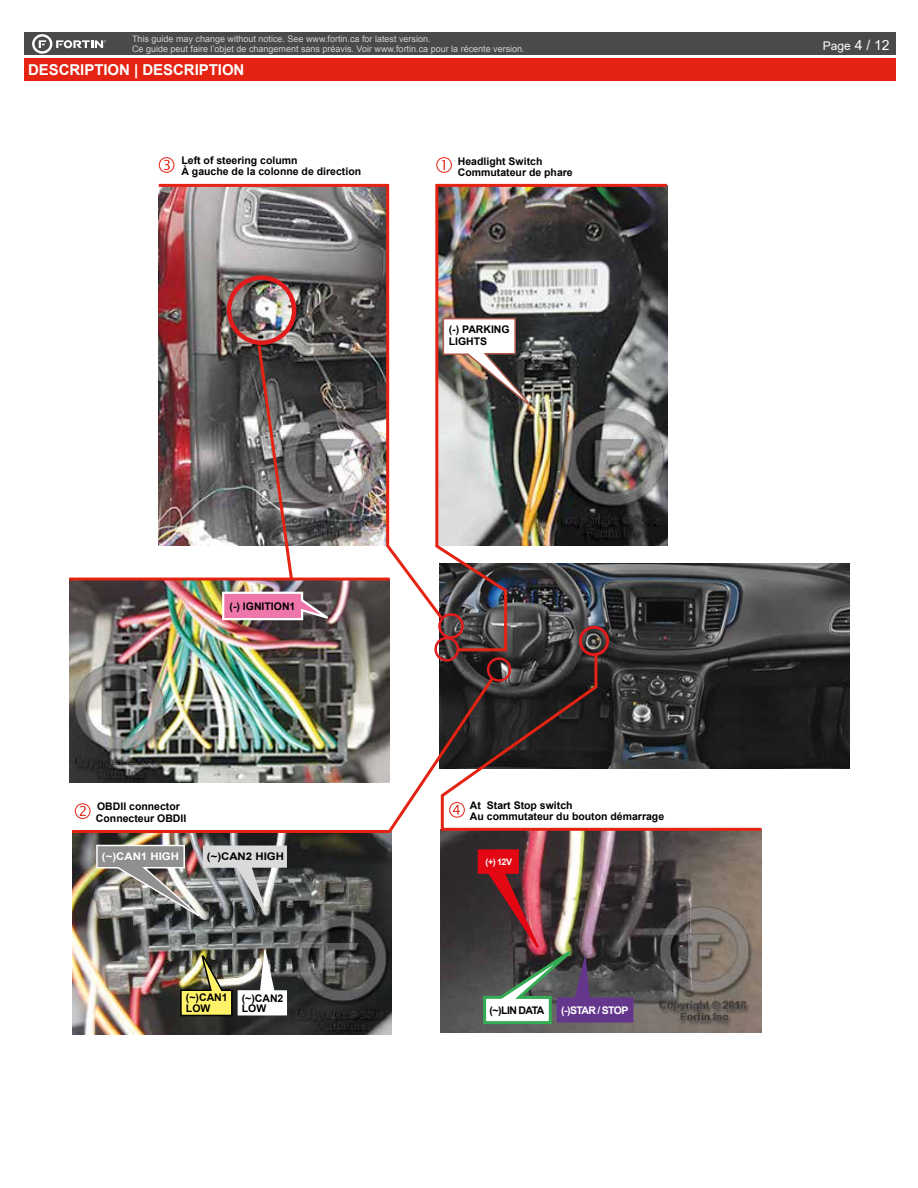
<style>
.page{position:relative;width:918px;height:1188px;background:#fff}
.page>*{position:absolute;margin:0;border:0;box-sizing:border-box;transform-origin:0 0}
.t1{font:700 15px "Arial";letter-spacing:-.005em;color:#fff}
.t2{font:12px "Arial";color:#fff}
.t3{font:700 10.5px/10.5px "Arial";color:#000}
.t4{font:700 10.5px/10.5px "Arial";color:#010202}
.t5{font:700 10.5px "Arial";letter-spacing:-.05em;color:#fff}
.t6{font:700 10.5px "Arial";color:#fff;scale:1.09 1}
.t7{font:700 10.5px "Arial";color:#000;scale:1.09 1}
.t8{font:9px/9.8px "Arial";color:#d0d0d0}
.t9{font:700 9px "Arial";color:#fff}
.s1{font-size:13.95px}
</style>
<div class="page">
<div style="left:24px;top:33px;width:872px;height:22px;background:#4a4a49"></div>
<div style="left:24px;top:58px;width:872px;height:23px;background:#e42313"></div>
<svg style="left:32px;top:34px;width:74px;height:20px"></svg>
<img style="left:72px;top:835px;width:320px;height:199px">
<img style="left:670px;top:563px;width:180px;height:205px">
<svg style="left:72px;top:755px;width:369px;height:80px"></svg>
<img style="left:69px;top:581px;width:321px;height:202px">
<div style="left:434px;top:637px;width:25px;height:25px;border:2px solid #e21c1c;border-radius:50%"></div>
<img style="left:441px;top:832px;width:320px;height:201px">
<svg style="left:439px;top:652px;width:325px;height:180px"></svg>
<svg style="left:436px;top:157px;width:16px;height:16px"></svg>
<svg style="left:159px;top:157px;width:15px;height:16px"></svg>
<svg style="left:449px;top:802px;width:16px;height:16px"></svg>
<svg style="left:75px;top:803px;width:16px;height:16px"></svg>
<hr style="left:69px;top:578px;width:321px;height:3px;background:#e42313">
<img style="left:156px;top:183px;width:278px;height:439px">
<img style="left:434px;top:183px;width:236px;height:470px">
<img style="left:179px;top:949px;width:108px;height:68px">
<img style="left:95px;top:844px;width:192px;height:81px">
<img style="left:477px;top:848px;width:157px;height:178px">
<p class="t8" style="left:132px;top:34px;width:394px">This guide may change without notice. See www.fortin.ca for latest version.<br>Ce guide peut faire l’objet de changement sans préavis. Voir www.fortin.ca pour la récente version.</p>
<h1 class="t1" style="left:28px;top:59px;width:218px">DESCRIPTION | DESCRIPTION</h1>
<p class="t4" style="left:181px;top:155px;width:181px">Left of steering column<br>À gauche de la colonne de direction</p>
<p class="t4" style="left:458px;top:156px;width:116px">Headlight Switch<br>Commutateur de phare</p>
<p class="t3" style="left:449px;top:324px;width:63px;line-height:12px">(-) PARKING<br>LIGHTS</p>
<p class="t3" style="left:230px;top:601px;width:67px">(-) IGNITION1</p>
<p class="t3" style="left:96px;top:800px;width:92px;line-height:12px">OBDII connector<br>Connecteur OBDII</p>
<p class="t3" style="left:470px;top:801px;width:196px">At Start Stop switch<br>Au commutateur du bouton démarrage</p>
<p class="t6" style="left:102px;top:849px;width:72px">(~)CAN1 HIGH</p>
<p class="t7" style="left:207px;top:849px;width:72px">(~)CAN2 HIGH</p>
<p class="t3" style="left:186px;top:992px;width:43px">(~)CAN1<br>LOW</p>
<p class="t3" style="left:242px;top:993px;width:43px">(~)CAN2<br>LOW</p>
<p class="t9" style="left:486px;top:855px;width:28px">(+) 12V</p>
<p class="t3" style="left:490px;top:1005px;width:56px">(~)LIN DATA</p>
<p class="t5" style="left:561px;top:1003px;width:69px">(-)STAR / STOP</p>
<h2 class="t2" style="left:823px;top:38px;width:69px">Page <span class="s1">4 / 12</span></h2>
</div>
